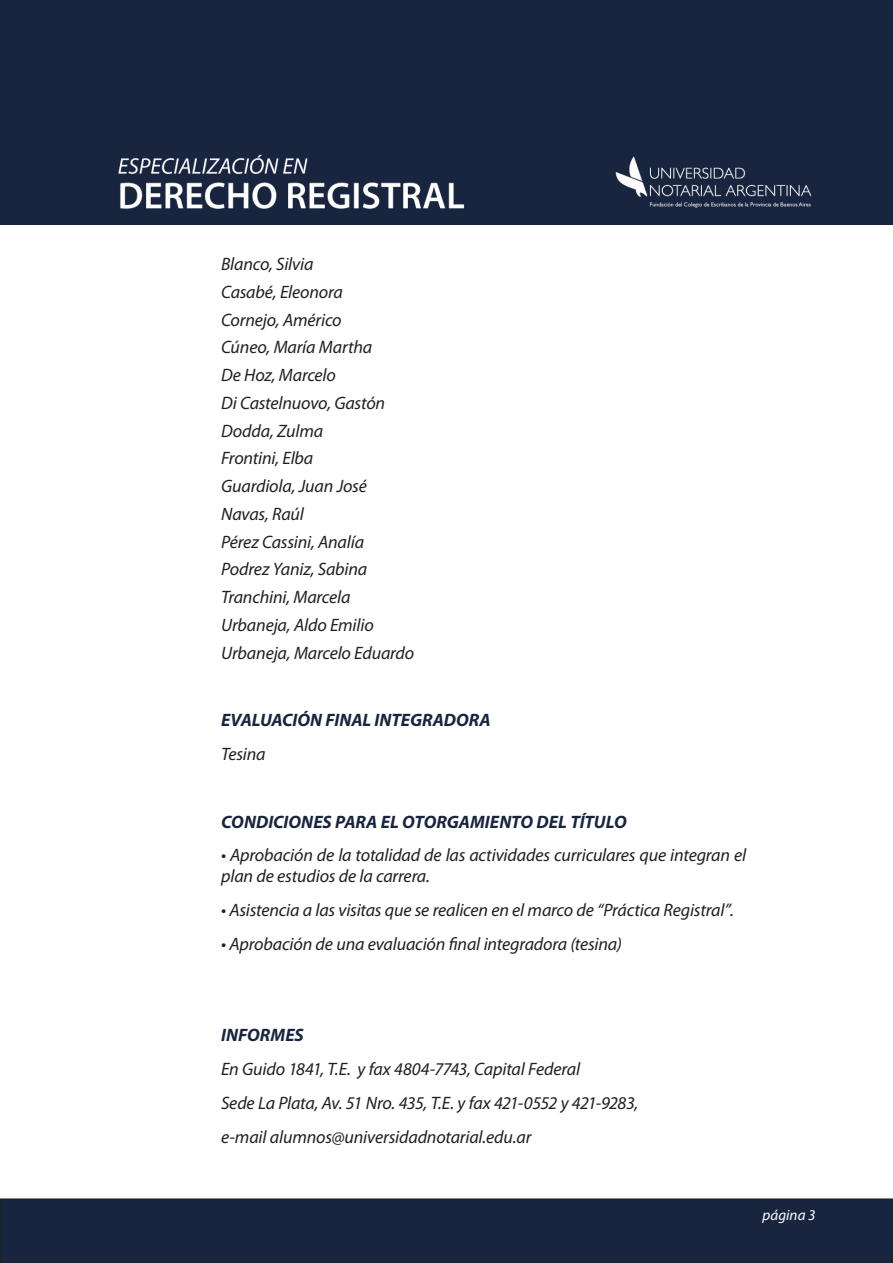
<style>
.page{position:relative;width:893px;height:1263px;background:#fff}
.page>*{position:absolute;margin:0;border:0;box-sizing:border-box;transform-origin:0 0}
.contenido{font:italic 18px/21px "Myriad Pro";letter-spacing:-.01em;color:#231f20}
.PDF_UNA_parrafos{font:italic 18px "Myriad Pro";letter-spacing:-.01em;color:#231f20}
.contenido-2{font:italic 700 18px "Myriad Pro";color:#19253f}
.t1{font:italic 15px "Myriad Pro";color:#fff}
</style>
<div class="page">
<div style="left:0;top:1199px;width:893px;height:64px;background:#19253f"></div>
<div style="left:0;top:1198px;width:893px;height:65px;border:2px solid #231f20"></div>
<div style="left:0;top:0;width:893px;height:225px;background:#19253f"></div>
<p class="contenido" style="left:221px;top:253px;width:94px">Blanco, Silvia</p>
<p class="contenido" style="left:221px;top:281px;width:123px">Casabé, Eleonora</p>
<p class="contenido" style="left:221px;top:309px;width:122px">Cornejo, Américo</p>
<p class="contenido" style="left:221px;top:336px;width:153px">Cúneo, María Martha</p>
<p class="contenido" style="left:221px;top:364px;width:116px">De Hoz, Marcelo</p>
<p class="contenido" style="left:221px;top:392px;width:166px">Di Castelnuovo, Gastón</p>
<p class="contenido" style="left:221px;top:420px;width:104px">Dodda, Zulma</p>
<p class="contenido" style="left:221px;top:448px;width:94px">Frontini, Elba</p>
<p class="contenido" style="left:221px;top:475px;width:147px">Guardiola, Juan José</p>
<p class="contenido" style="left:221px;top:503px;width:84px">Navas, Raúl</p>
<p class="contenido" style="left:221px;top:531px;width:145px">Pérez Cassini, Analía</p>
<p class="contenido" style="left:221px;top:559px;width:148px">Podrez Yaniz, Sabina</p>
<p class="contenido" style="left:221px;top:586px;width:131px">Tranchini, Marcela</p>
<p class="contenido" style="left:221px;top:614px;width:154px">Urbaneja, Aldo Emilio</p>
<p class="contenido" style="left:221px;top:642px;width:195px">Urbaneja, Marcelo Eduardo</p>
<p class="contenido-2" style="left:221px;top:708px;width:271px">EVALUACIÓN FINAL INTEGRADORA</p>
<p class="contenido" style="left:221px;top:743px;width:46px">Tesina</p>
<p class="contenido-2" style="left:221px;top:810px;width:407px">CONDICIONES PARA EL OTORGAMIENTO DEL TÍTULO</p>
<p class="contenido" style="left:221px;top:844px;width:526px">• Aprobación de la totalidad de las actividades curriculares que integran el plan de estudios de la carrera.</p>
<p class="contenido" style="left:221px;top:899px;width:514px">• Asistencia a las visitas que se realicen en el marco de “Práctica Registral”.</p>
<p class="contenido" style="left:221px;top:933px;width:402px">• Aprobación de una evaluación final integradora (tesina)</p>
<p class="contenido-2" style="left:221px;top:1023px;width:84px">INFORMES</p>
<p class="PDF_UNA_parrafos" style="left:221px;top:1058px;width:361px">En Guido 1841, T.E. y fax 4804-7743, Capital Federal</p>
<p class="PDF_UNA_parrafos" style="left:221px;top:1092px;width:419px">Sede La Plata, Av. 51 Nro. 435, T.E. y fax 421-0552 y 421-9283,</p>
<p class="PDF_UNA_parrafos" style="left:221px;top:1125px;width:312px">e-mail alumnos@universidadnotarial.edu.ar</p>
<p class="t1" style="left:763px;top:1206px;width:54px">página 3</p>
</div>
